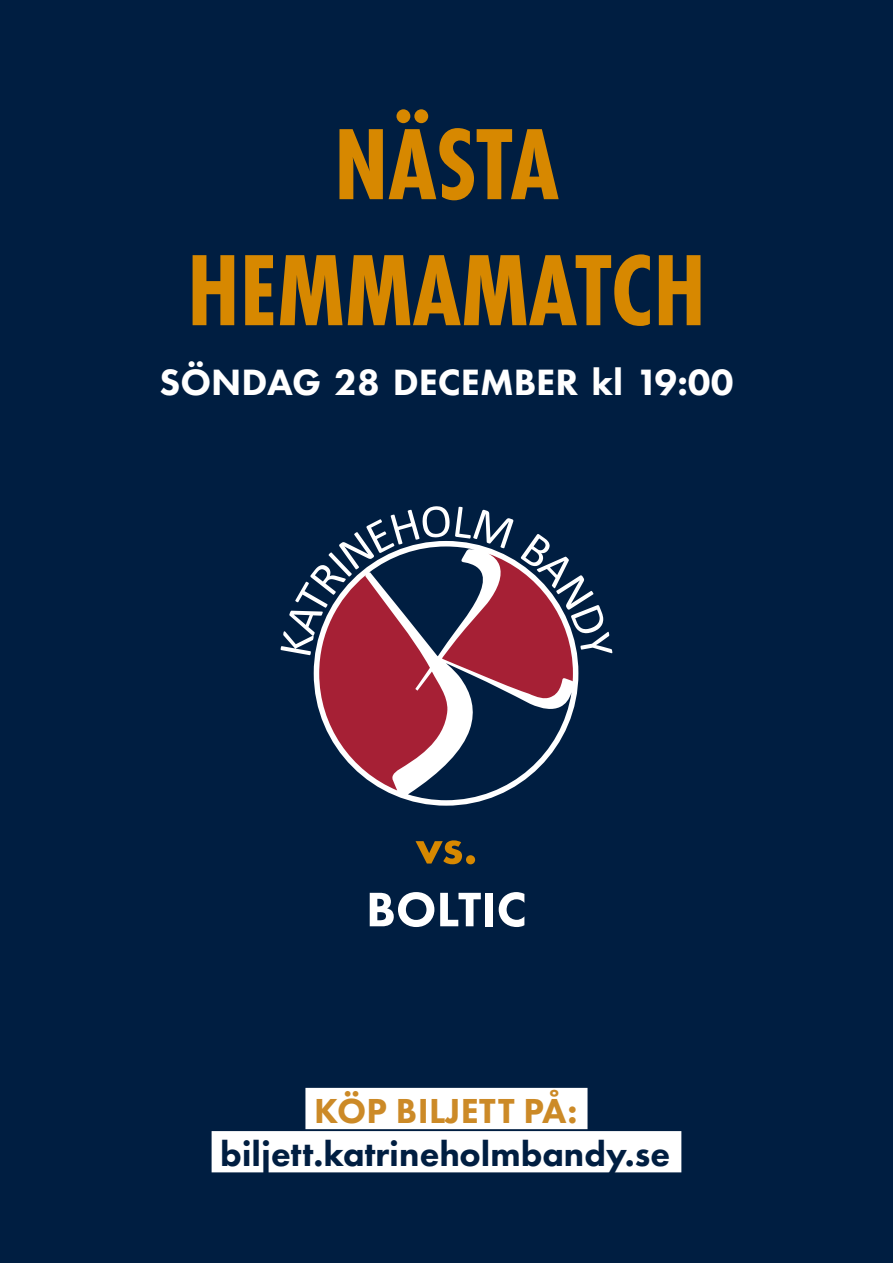
<style>
.page{position:relative;width:893px;height:1263px;background:#001e41}
.page>*{position:absolute;margin:0;border:0;box-sizing:border-box;transform-origin:0 0}
.t1{font:700 105px/126px "Futura PT Cond";color:#d78800;text-align:center}
.t2{font:800 50.25px "Futura PT";color:#fff}
.t3{font:800 50.25px "Futura PT";color:#d78800}
.t4{font:800 37.95px "Futura PT";color:#fff}
.t5{font:800 36px/43.2px "Futura PT";color:#001e41;text-align:center}
.s1{color:#cc8a27}
.s2{color:#fff}
</style>
<div class="page">
<svg style="left:281px;top:506px;width:331px;height:149px"></svg>
<svg style="left:369px;top:546px;width:202px;height:254px"></svg>
<svg style="left:319px;top:554px;width:254px;height:236px"></svg>
<div style="left:305px;top:1088px;width:282px;height:41px;background:#fff"></div>
<div style="left:212px;top:1131px;width:469px;height:41px;background:#fff"></div>
<h1 class="t1" style="left:187px;top:101px;width:520px">NÄSTA<br>HEMMAMATCH</h1>
<p class="t4" style="left:159px;top:358px;width:576px">SÖNDAG 28 DECEMBER kl 19:00</p>
<h2 class="t3" style="left:415px;top:815px;width:64px">vs.</h2>
<h2 class="t2" style="left:366px;top:878px;width:162px">BOLTIC</h2>
<p class="t5" style="left:220px;top:1088px;width:463px"><span class="s1">KÖP BILJETT PÅ:</span><span class="s2">. </span>biljett.katrineholmbandy.se<span class="s2">.</span></p>
</div>
